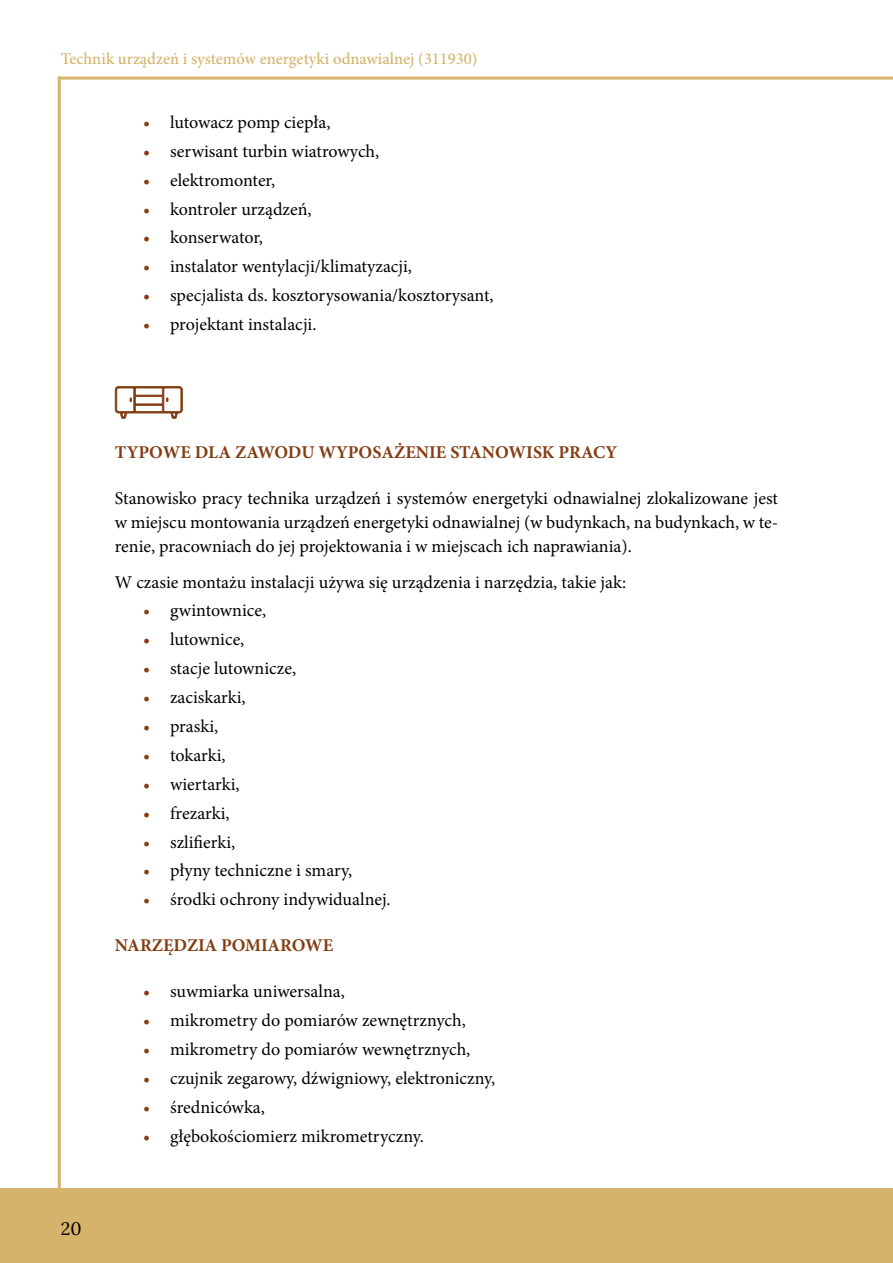
<style>
.page{position:relative;width:893px;height:1263px;background:#fff}
.page>*{position:absolute;margin:0;border:0;box-sizing:border-box;transform-origin:0 0}
.t1{font:18px/24px "Minion Pro";color:#000;text-align:justify}
.t2{font:700 18px "Minion Pro";color:#843d12}
.t3{font:18px "Lora";color:#000}
.t4{font:500 16.5px "Minion Pro";color:#d5b36b}
.s1{color:#843d12}
</style>
<div class="page">
<div style="left:0;top:1188px;width:893px;height:75px;background:#d5b36b"></div>
<hr style="left:58px;top:77px;width:3px;height:1113px;background:#d5b36b">
<hr style="left:58px;top:77px;width:835px;height:3px;background:#d5b36b">
<svg style="left:115px;top:386px;width:68px;height:33px"></svg>
<p class="t4" style="left:61px;top:48px;width:418px">Technik urządzeń i systemów energetyki odnawialnej (311930)</p>
<p class="t1" style="left:143px;top:110px;width:189px"><span class="s1">•</span> lutowacz pomp ciepła,</p>
<p class="t1" style="left:143px;top:139px;width:238px"><span class="s1">•</span> serwisant turbin wiatrowych,</p>
<p class="t1" style="left:143px;top:168px;width:134px"><span class="s1">•</span> elektromonter,</p>
<p class="t1" style="left:143px;top:197px;width:170px"><span class="s1">•</span> kontroler urządzeń,</p>
<p class="t1" style="left:143px;top:226px;width:121px"><span class="s1">•</span> konserwator,</p>
<p class="t1" style="left:143px;top:255px;width:270px"><span class="s1">•</span> instalator wentylacji/klimatyzacji,</p>
<p class="t1" style="left:143px;top:283px;width:352px"><span class="s1">•</span> specjalista ds. kosztorysowania/kosztorysant,</p>
<p class="t1" style="left:143px;top:312px;width:175px"><span class="s1">•</span> projektant instalacji.</p>
<p class="t3" style="left:61px;top:1215px;width:22px">20</p>
<p class="t2" style="left:115px;top:440px;width:504px">TYPOWE DLA ZAWODU WYPOSAŻENIE STANOWISK PRACY</p>
<p class="t1" style="left:115px;top:486px;width:665px">Stanowisko pracy technika urządzeń i systemów energetyki odnawialnej zlokalizowane jest w miejscu montowania urządzeń energetyki odnawialnej (w budynkach, na budynkach, w te&shy;renie, pracowniach do jej projektowania i w miejscach ich naprawiania).</p>
<p class="t1" style="left:115px;top:570px;width:513px">W czasie montażu instalacji używa się urządzenia i narzędzia, takie jak:</p>
<p class="t1" style="left:143px;top:599px;width:125px"><span class="s1">•</span> gwintownice,</p>
<p class="t1" style="left:143px;top:628px;width:103px"><span class="s1">•</span> lutownice,</p>
<p class="t1" style="left:143px;top:656px;width:155px"><span class="s1">•</span> stacje lutownicze,</p>
<p class="t1" style="left:143px;top:685px;width:104px"><span class="s1">•</span> zaciskarki,</p>
<p class="t1" style="left:143px;top:714px;width:77px"><span class="s1">•</span> praski,</p>
<p class="t1" style="left:143px;top:743px;width:84px"><span class="s1">•</span> tokarki,</p>
<p class="t1" style="left:143px;top:772px;width:98px"><span class="s1">•</span> wiertarki,</p>
<p class="t1" style="left:143px;top:801px;width:88px"><span class="s1">•</span> frezarki,</p>
<p class="t1" style="left:143px;top:830px;width:94px"><span class="s1">•</span> szlifierki,</p>
<p class="t1" style="left:143px;top:859px;width:211px"><span class="s1">•</span> płyny techniczne i smary,</p>
<p class="t1" style="left:143px;top:887px;width:249px"><span class="s1">•</span> środki ochrony indywidualnej.</p>
<p class="t2" style="left:115px;top:932px;width:220px">NARZĘDZIA POMIAROWE</p>
<p class="t1" style="left:143px;top:980px;width:203px"><span class="s1">•</span> suwmiarka uniwersalna,</p>
<p class="t1" style="left:143px;top:1008px;width:324px"><span class="s1">•</span> mikrometry do pomiarów zewnętrznych,</p>
<p class="t1" style="left:143px;top:1037px;width:329px"><span class="s1">•</span> mikrometry do pomiarów wewnętrznych,</p>
<p class="t1" style="left:143px;top:1066px;width:354px"><span class="s1">•</span> czujnik zegarowy, dźwigniowy, elektroniczny,</p>
<p class="t1" style="left:143px;top:1095px;width:123px"><span class="s1">•</span> średnicówka,</p>
<p class="t1" style="left:143px;top:1124px;width:282px"><span class="s1">•</span> głębokościomierz mikrometryczny.</p>
</div>
